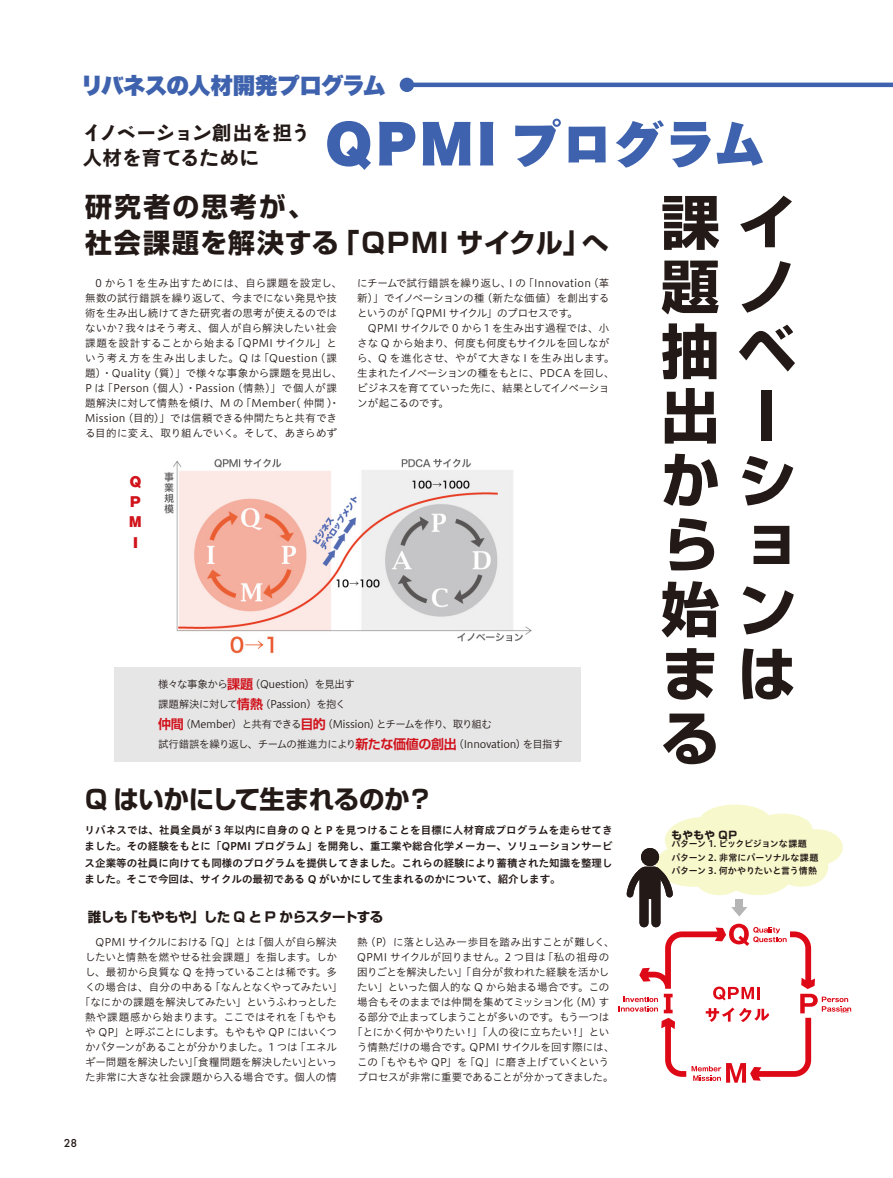
<style>
.page{position:relative;width:893px;height:1178px;background:#fff}
.page>*{position:absolute;margin:0;border:0;box-sizing:border-box;transform-origin:0 0}
.t1{font:700 58.65px/64.5px "Shin Go Pro";color:#231916}
.t2{font:51px "Hira Sans Old Std W9";letter-spacing:.015em;color:#3e62ad}
.t3{font:700 27px/36px "Shin Go Pro";letter-spacing:.07em;color:#231916}
.t4{font:700 25.5px "Shin Go Pro";letter-spacing:-.025em;color:#231916}
.t5{font:22.5px "Hira Kaku Std W9";letter-spacing:-.025em;color:#3e62ad}
.t6{font:19.2px/25.5px "Hira Sans Old Std W7";letter-spacing:.03em;color:#231916}
.t7{font:700 13.5px "Shin Go Pro";letter-spacing:-.03em;color:#231916}
.t8{font:900 13.2px/20.2px "Gothic MB101 Pro";color:#d1131c;text-align:justify}
.t9{font:500 12px "Futura";color:#231916}
.t10{font:10.5px/15px "Hiragino UD Sans Std W3";color:#231916}
.t11{font:10.5px/16.5px "Hiragino UD Sans Std W6";color:#231916;text-align:justify}
.t12{font:700 10.5px "Shin Go Pro";letter-spacing:.055em;color:#231916}
.t13{font:10.35px/20.2px "Hiragino UD Sans Std W3";letter-spacing:-.035em;color:#231916}
.t14{font:9px/13.5px "Hiragino UD Sans Std W6";letter-spacing:-.02em;color:#231916}
.s1{font-family:"Shin Go Pro De";font-weight:700;font-size:13.05px;color:#d1131c}
</style>
<div class="page">
<div style="left:114px;top:667px;width:466px;height:94px;background:#e6e6e7"></div>
<img style="left:164px;top:458px;width:368px;height:196px">
<div style="left:700px;top:804px;width:71px;height:33px;background:#f8f8cd;border-radius:50%"></div>
<div style="left:753px;top:813px;width:59px;height:31px;background:#f8f8cd;border-radius:50%"></div>
<div style="left:788px;top:829px;width:55px;height:37px;background:#f8f8cd;border-radius:50%"></div>
<div style="left:665px;top:817px;width:78px;height:46px;background:#f8f8cd;border-radius:50%"></div>
<div style="left:716px;top:828px;width:76px;height:37px;background:#f8f8cd;border-radius:50%"></div>
<svg style="left:619px;top:848px;width:232px;height:234px"></svg>
<hr style="left:407px;top:83px;width:486px;height:4px;background:#3e62ad">
<div style="left:400px;top:78px;width:14px;height:14px;background:#3e62ad;border-radius:50%"></div>
<h3 class="t5" style="left:81px;top:73px;width:306px">リバネスの人材開発プログラム</h3>
<h3 class="t6" style="left:83px;top:121px;width:229px">イノベーション創出を担う人材を育てるために</h3>
<h2 class="t2" style="left:326px;top:116px;width:441px">QPMI プログラム</h2>
<h3 class="t3" style="left:85px;top:185px;width:525px">研究者の思考が、<br>社会課題を解決する「QPMI サイクル」へ</h3>
<p class="t10" style="left:85px;top:275px;width:259px">　0 から 1 を生み出すためには、自ら課題を設定し、無数の試行錯誤を繰り返して、今までにない発見や技術を生み出し続けてきた研究者の思考が使えるのではないか？我々はそう考え、個人が自ら解決したい社会課題を設計することから始まる「QPMI サイクル」という考え方を生み出しました。Q は「Question（課題）・Quality（質）」で様々な事象から課題を見出し、<br>P は「Person（個人）・Passion（情熱）」で個人が課題解決に対して情熱を傾け、M の「Member( 仲間 )・<br>Mission（目的）」では信頼できる仲間たちと共有できる目的に変え、取り組んでいく。そして、あきらめず</p>
<p class="t10" style="left:357px;top:275px;width:259px">にチームで試行錯誤を繰り返し、I の「Innovation（革新）」でイノベーションの種（新たな価値）を創出するというのが「QPMI サイクル」のプロセスです。　QPMI サイクルで 0 から 1 を生み出す過程では、小さな Q から始まり、何度も何度もサイクルを回しながら、Q を進化させ、やがて大きな I を生み出します。生まれたイノベーションの種をもとに、PDCA を回し、ビジネスを育てていった先に、結果としてイノベーションが起こるのです。</p>
<p class="t8" style="left:129px;top:470px;width:14px">Q P M I</p>
<p class="t13" style="left:158px;top:673px;width:406px">様々な事象から<span class="s1">課題</span>（Question）を見出す<br>課題解決に対して<span class="s1">情熱</span>（Passion）を抱く<br><span class="s1">仲間</span>（Member）と共有できる<span class="s1">目的</span>（Mission) とチームを作り、取り組む<br>試行錯誤を繰り返し、チームの推進力により<span class="s1">新たな価値の創出</span>（Innovation) を目指す</p>
<h3 class="t4" style="left:85px;top:779px;width:350px">Q はいかにして生まれるのか？</h3>
<p class="t11" style="left:85px;top:821px;width:530px">リバネスでは、社員全員が 3 年以内に自身の Q と P を見つけることを目標に人材育成プログラムを走らせてきました。その経験をもとに「QPMI プログラム」を開発し、重工業や総合化学メーカー、ソリューションサービス企業等の社員に向けても同様のプログラムを提供してきました。これらの経験により蓄積された知識を整理しました。そこで今回は、サイクルの最初である Q がいかにして生まれるのかについて、紹介します。</p>
<p class="t7" style="left:88px;top:907px;width:297px">誰しも「もやもや」した Q と P からスタートする</p>
<p class="t10" style="left:80px;top:934px;width:264px;text-align:center">　QPMI サイクルにおける「Q」とは「個人が自ら解決したいと情熱を燃やせる社会課題」を指します。しかし、最初から良質な Q を持っていることは稀です。多くの場合は、自分の中ある「なんとなくやってみたい」「なにかの課題を解決してみたい」というふわっとした熱や課題感から始まります。ここではそれを「もやもや QP」と呼ぶことにします。もやもや QP にはいくつかパターンがあることが分かりました。1 つは「エネルギー問題を解決したい」「食糧問題を解決したい」といった非常に大きな社会課題から入る場合です。個人の情</p>
<p class="t10" style="left:352px;top:934px;width:264px;text-align:center">熱（P）に落とし込み一歩目を踏み出すことが難しく、<br>QPMI サイクルが回りません。2 つ目は「私の祖母の困りごとを解決したい」「自分が救われた経験を活かしたい」といった個人的な Q から始まる場合です。この場合もそのままでは仲間を集めてミッション化（M) する部分で止まってしまうことが多いのです。もう一つは「とにかく何かやりたい！」「人の役に立ちたい！」という情熱だけの場合です。QPMI サイクルを回す際には、この「もやもや QP」を「Q」に磨き上げていくというプロセスが非常に重要であることが分かってきました。</p>
<p class="t9" style="left:64px;top:1134px;width:15px">28</p>
<h1 class="t1" style="left:661px;top:184px;width:136px">課イ題ノ抽ベ出ーかシらョ始ンまはる</h1>
<p class="t12" style="left:671px;top:827px;width:67px">もやもや QP</p>
<p class="t14" style="left:671px;top:837px;width:148px">パターン 1. ビックビジョンな課題<br>パターン 2. 非常にパーソナルな課題パターン 3. 何かやりたいと言う情熱</p>
</div>
